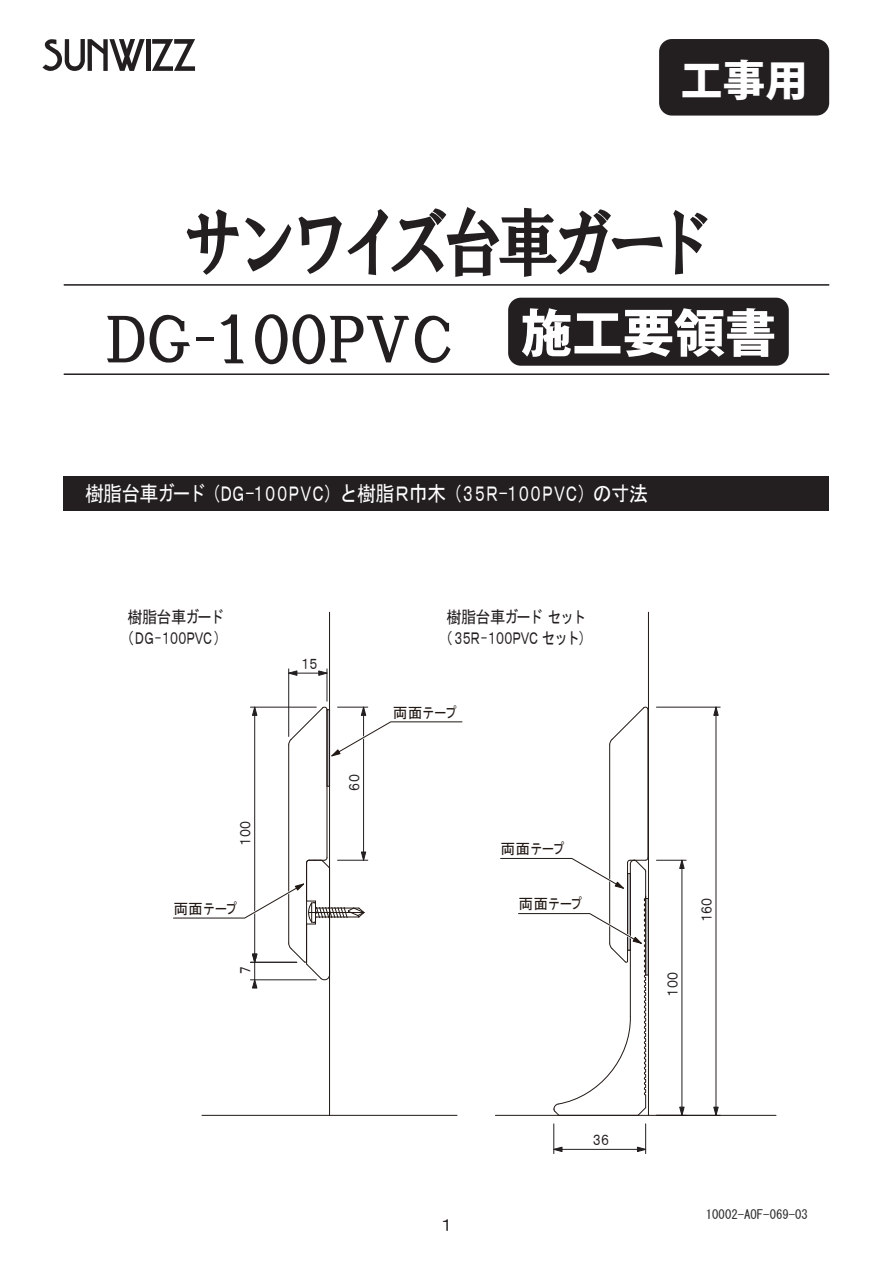
<style>
.page{position:relative;width:893px;height:1263px;background:#fff}
.page>*{position:absolute;margin:0;border:0;box-sizing:border-box;transform-origin:0 0}
.t1{font:76.5px "HGS Soei Presence EB";letter-spacing:-.1em;color:#231f20;scale:.8 1}
.t2{font:59.55px "HGS Soei Presence EB";letter-spacing:-.25em;color:#231f20;scale:.9 1}
.t3{font:800 51px "Koz Go Pro";color:#fff}
.t4{font:800 42.45px "Koz Go Pro";color:#fff}
.t5{font:21.3px "MS Gothic";letter-spacing:-.15em;color:#fff;scale:.9 1}
.t6{font:16.95px/21.3px "MS Gothic";letter-spacing:-.1em;color:#231f20;text-align:center;scale:.9 1}
.t7{font:16.95px/21.3px "MS Gothic";letter-spacing:-.15em;color:#231f20;text-align:center;scale:.9 1}
.t8{font:16.95px "MS P Gothic";color:#231f20}
.t9{font:14.85px "MS Gothic";color:#211814}
.t10{font:14.85px "MS Gothic";letter-spacing:-.3em;color:#231f20;scale:.8 1}
.t11{font:12.75px "MS Gothic";color:#312f30}
</style>
<div class="page">
<div style="left:64px;top:476px;width:765px;height:34px;background:#231f20"></div>
<hr style="left:64px;top:284px;width:765px;height:2px;background:#231f20">
<hr style="left:554px;top:1149px;width:92px;height:1px;background:#231f20">
<svg style="left:553px;top:1124px;width:10px;height:29px"></svg>
<svg style="left:636px;top:1124px;width:11px;height:29px"></svg>
<hr style="left:289px;top:673px;width:38px;height:1px;background:#231f20">
<svg style="left:289px;top:670px;width:9px;height:6px"></svg>
<svg style="left:318px;top:670px;width:9px;height:6px"></svg>
<hr style="left:288px;top:669px;width:1px;height:67px;background:#231f20">
<hr style="left:327px;top:669px;width:1px;height:32px;background:#231f20">
<hr style="left:254px;top:707px;width:1px;height:255px;background:#231f20">
<svg style="left:252px;top:706px;width:6px;height:10px"></svg>
<hr style="left:250px;top:707px;width:66px;height:1px;background:#231f20">
<hr style="left:716px;top:707px;width:1px;height:408px;background:#231f20">
<svg style="left:713px;top:1106px;width:6px;height:9px"></svg>
<svg style="left:713px;top:706px;width:6px;height:10px"></svg>
<hr style="left:656px;top:707px;width:64px;height:1px;background:#231f20">
<hr style="left:363px;top:707px;width:1px;height:153px;background:#231f20">
<svg style="left:360px;top:851px;width:7px;height:9px"></svg>
<hr style="left:338px;top:860px;width:30px;height:1px;background:#231f20">
<hr style="left:681px;top:860px;width:1px;height:255px;background:#231f20">
<svg style="left:679px;top:1106px;width:6px;height:9px"></svg>
<svg style="left:679px;top:859px;width:6px;height:10px"></svg>
<hr style="left:656px;top:860px;width:30px;height:1px;background:#231f20">
<svg style="left:252px;top:953px;width:6px;height:36px"></svg>
<hr style="left:250px;top:979px;width:66px;height:1px;background:#231f20">
<hr style="left:250px;top:962px;width:47px;height:1px;background:#231f20">
<hr style="left:64px;top:373px;width:765px;height:2px;background:#231f20">
<div style="left:508px;top:298px;width:281px;height:68px;background:#231f20;border-radius:13px"></div>
<hr style="left:146px;top:39px;width:4px;height:32px;background:#231f20">
<svg style="left:43px;top:39px;width:102px;height:32px"></svg>
<svg style="left:152px;top:39px;width:43px;height:32px"></svg>
<div style="left:659px;top:39px;width:170px;height:77px;background:#231f20;border-radius:13px"></div>
<hr style="left:495px;top:1115px;width:281px;height:1px;background:#211814">
<hr style="left:648px;top:612px;width:1px;height:503px;background:#211814">
<hr style="left:202px;top:1115px;width:255px;height:1px;background:#211814">
<hr style="left:327px;top:709px;width:3px;height:78px;background:#bcbdc0">
<hr style="left:329px;top:612px;width:1px;height:503px;background:#211814">
<svg style="left:609px;top:707px;width:39px;height:39px"></svg>
<hr style="left:609px;top:745px;width:1px;height:198px;background:#211814">
<hr style="left:327px;top:710px;width:1px;height:148px;background:#211814">
<svg style="left:288px;top:942px;width:41px;height:38px"></svg>
<svg style="left:306px;top:857px;width:23px;height:12px"></svg>
<hr style="left:306px;top:863px;width:1px;height:98px;background:#211814">
<hr style="left:288px;top:745px;width:1px;height:198px;background:#211814">
<svg style="left:288px;top:704px;width:175px;height:56px"></svg>
<svg style="left:173px;top:880px;width:192px;height:45px"></svg>
<svg style="left:500px;top:855px;width:149px;height:261px"></svg>
<h3 class="t4" style="left:680px;top:52px;width:129px">工事用</h3>
<h1 class="t1" style="left:182px;top:204px;width:667px">サンワイズ台車ガード</h1>
<h2 class="t2" style="left:100px;top:309px;width:401px">ＤＧ-１００ＰＶＣ</h2>
<h3 class="t3" style="left:521px;top:300px;width:257px">施工要領書</h3>
<p class="t5" style="left:85px;top:483px;width:627px">樹脂台車ガード（ＤＧ-１００ＰＶＣ）と樹脂Ｒ巾木（３５Ｒ-１００ＰＶＣ）の寸法</p>
<p class="t7" style="left:119px;top:606px;width:121px">樹脂台車ガード（ＤＧ-１００ＰＶＣ）</p>
<p class="t6" style="left:438px;top:606px;width:173px">樹脂台車ガードセット（３５Ｒ-１００ＰＶＣセット）</p>
<p class="t10" style="left:238px;top:848px;width:37px;rotate:-90deg">１００</p>
<p class="t10" style="left:299px;top:656px;width:27px">１５</p>
<p class="t10" style="left:347px;top:792px;width:27px;rotate:-90deg">６０</p>
<p class="t9" style="left:393px;top:705px;width:65px">両面テープ</p>
<p class="t9" style="left:501px;top:841px;width:65px">両面テープ</p>
<p class="t9" style="left:173px;top:901px;width:65px">両面テープ</p>
<p class="t9" style="left:518px;top:897px;width:65px">両面テープ</p>
<p class="t10" style="left:238px;top:976px;width:16px;rotate:-90deg">７</p>
<p class="t8" style="left:441px;top:1216px;width:13px">１</p>
<p class="t10" style="left:591px;top:1132px;width:27px">３６</p>
<p class="t10" style="left:665px;top:999px;width:37px;rotate:-90deg">１００</p>
<p class="t10" style="left:699px;top:924px;width:37px;rotate:-90deg">１６０</p>
<p class="t11" style="left:706px;top:1208px;width:104px">10002-AOF-069-03</p>
</div>
